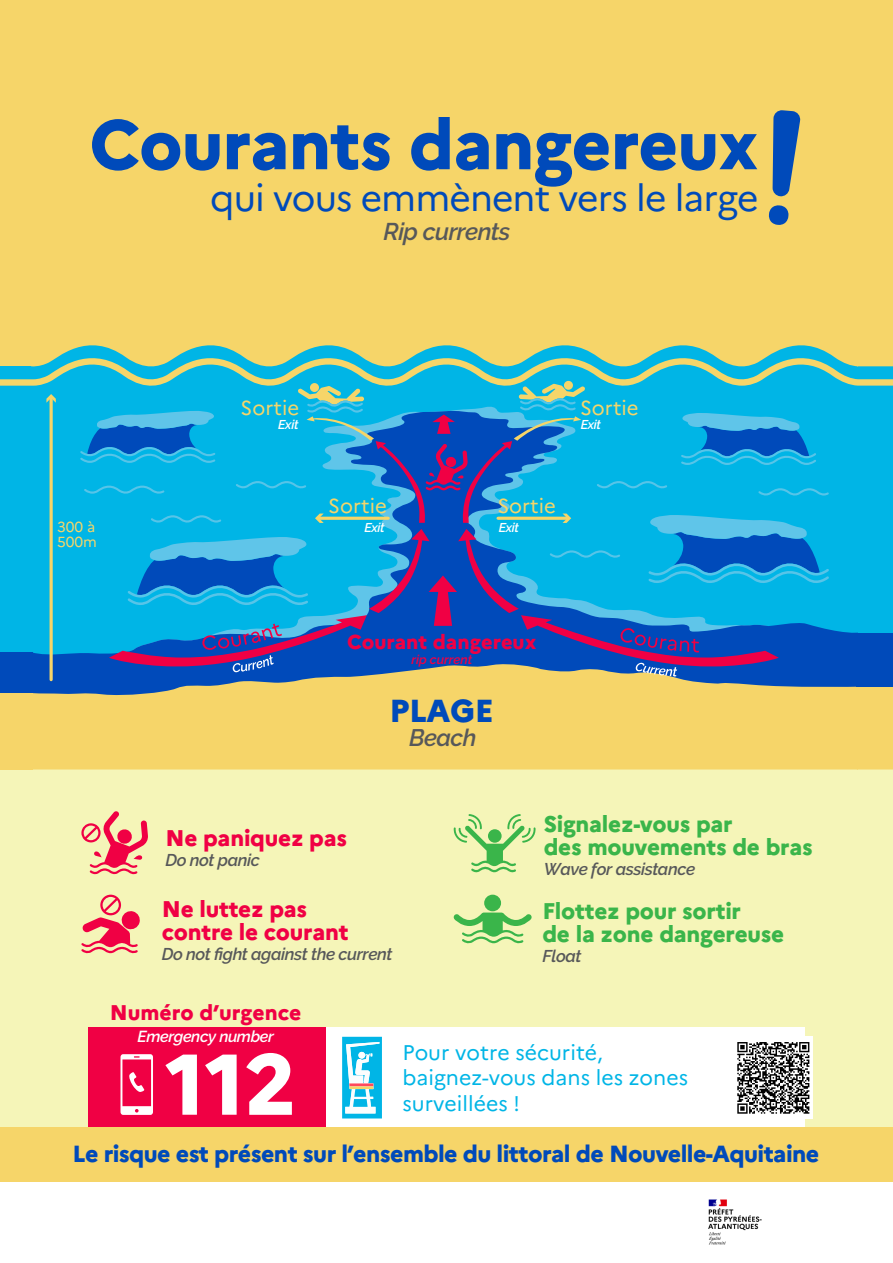
<style>
.page{position:relative;width:893px;height:1263px;background:#fff}
.page>*{position:absolute;margin:0;border:0;box-sizing:border-box;transform-origin:0 0}
.t1{font:800 85.95px "Marianne";color:#fff}
.t2{font:800 69.6px "Marianne";letter-spacing:-.015em;color:#004aba}
.t3{font:37.05px "Marianne";letter-spacing:-.025em;color:#004aba}
.t4{font:800 31.8px "Marianne";color:#004aba}
.t5{font:italic 600 24.15px "Raleway";letter-spacing:-.025em;color:#57585a}
.t6{font:italic 600 23.85px "Raleway";letter-spacing:-.025em;color:#57585a}
.t7{font:800 23.4px "Marianne";letter-spacing:-.025em;color:#004aba}
.t8{font:800 22.65px/22.6px "Marianne";letter-spacing:-.01em;color:#3ab54a}
.t9{font:800 22.65px/22.6px "Marianne";letter-spacing:-.01em;color:#f00044}
.t10{font:21.15px/25.5px "Marianne";color:#00b5e6}
.t11{font:800 21.15px "Marianne";color:#f00044}
.t12{font:20.25px "Marianne";color:#f6d569}
.t13{font:800 20.1px "Marianne";color:#f00044}
.t14{font:italic 600 16.95px "Raleway";letter-spacing:-.025em;color:#57585a}
.t15{font:italic 600 15.9px "Raleway";letter-spacing:-.025em;color:#fff}
.t16{font:14.55px/14.9px "Marianne";color:#f6d569}
.t17{font:italic 600 12.75px "Raleway";letter-spacing:-.025em;color:#fff}
.t18{font:italic 600 12.75px "Raleway";color:#f00044}
</style>
<div class="page">
<div style="left:0;top:686px;width:893px;height:495px;background:#f5f5b8"></div>
<div style="left:35px;top:182px;width:822px;height:163px;background:#f6d569"></div>
<div style="left:325px;top:1027px;width:479px;height:100px;background:#fff"></div>
<div style="left:88px;top:1027px;width:237px;height:100px;background:#f00044"></div>
<div style="left:0;top:0;width:893px;height:182px;background:#f6d569"></div>
<svg style="left:120px;top:1054px;width:33px;height:61px"></svg>
<div style="left:484px;top:895px;width:17px;height:16px;background:#3ab54a;border-radius:50%"></div>
<svg style="left:453px;top:912px;width:79px;height:32px"></svg>
<svg style="left:81px;top:895px;width:59px;height:59px"></svg>
<svg style="left:81px;top:811px;width:67px;height:63px"></svg>
<svg style="left:453px;top:814px;width:83px;height:59px"></svg>
<div style="left:32px;top:676px;width:825px;height:93px;background:#f6d569"></div>
<hr style="left:50px;top:397px;width:3px;height:283px;background:#f6d568">
<svg style="left:0;top:345px;width:893px;height:331px;background:#1e9acf"></svg>
<div style="left:0;top:1127px;width:893px;height:54px;background:#f6d569"></div>
<svg style="left:342px;top:1037px;width:40px;height:81px"></svg>
<hr style="left:349px;top:1083px;width:24px;height:3px;background:#ff495c">
<hr style="left:349px;top:1086px;width:24px;height:3px;background:#f6d569">
<svg style="left:769px;top:110px;width:32px;height:115px"></svg>
<div style="left:857px;top:686px;width:36px;height:83px;background:#f6d569"></div>
<div style="left:857px;top:178px;width:36px;height:188px;background:#f6d569"></div>
<div style="left:857px;top:633px;width:36px;height:53px;background:#004aba"></div>
<div style="left:0;top:693px;width:33px;height:76px;background:#f6d569"></div>
<div style="left:0;top:652px;width:32px;height:41px;background:#004aba"></div>
<div style="left:0;top:178px;width:35px;height:188px;background:#f6d569"></div>
<img style="left:737px;top:1037px;width:76px;height:82px">
<img style="left:708px;top:1199px;width:54px;height:46px">
<p class="t2" style="left:89px;top:102px;width:671px">Courants dangereux</p>
<p class="t3" style="left:210px;top:175px;width:550px">qui vous emmènent vers le large</p>
<p class="t5" style="left:384px;top:218px;width:128px">Rip currents</p>
<p class="t12" style="left:241px;top:395px;width:60px">Sortie</p>
<p class="t12" style="left:580px;top:395px;width:60px">Sortie</p>
<p class="t17" style="left:278px;top:417px;width:22px">Exit</p>
<p class="t17" style="left:581px;top:417px;width:22px">Exit</p>
<p class="t16" style="left:57px;top:520px;width:41px">300 à<br>500m</p>
<p class="t12" style="left:328px;top:493px;width:60px">Sortie</p>
<p class="t17" style="left:364px;top:520px;width:22px">Exit</p>
<p class="t12" style="left:497px;top:493px;width:60px">Sortie</p>
<p class="t17" style="left:499px;top:520px;width:22px">Exit</p>
<p class="t13" style="left:347px;top:630px;width:191px">Courant dangereux</p>
<p class="t18" style="left:411px;top:652px;width:62px">rip current</p>
<p class="t9" style="left:165px;top:826px;width:183px">Ne paniquez pas</p>
<p class="t14" style="left:165px;top:850px;width:96px">Do not panic</p>
<p class="t4" style="left:389px;top:691px;width:106px">PLAGE</p>
<p class="t6" style="left:409px;top:724px;width:69px">Beach</p>
<p class="t9" style="left:162px;top:897px;width:188px">Ne luttez pas contre le courant</p>
<p class="t14" style="left:162px;top:944px;width:232px">Do not fight against the current</p>
<p class="t8" style="left:544px;top:813px;width:270px">Signalez-vous par<br>des mouvements de bras</p>
<p class="t14" style="left:544px;top:859px;width:153px">Wave for assistance</p>
<p class="t8" style="left:542px;top:900px;width:243px">Flottez pour sortir<br>de la zone dangereuse</p>
<p class="t14" style="left:542px;top:947px;width:41px">Float</p>
<p class="t11" style="left:110px;top:999px;width:193px">Numéro d’urgence</p>
<p class="t1" style="left:165px;top:1032px;width:132px">112</p>
<p class="t15" style="left:138px;top:1028px;width:138px">Emergency number</p>
<p class="t10" style="left:403px;top:1039px;width:287px">Pour votre sécurité, baignez-vous dans les zones surveillées !</p>
<p class="t7" style="left:73px;top:1139px;width:748px">Le risque est présent sur l’ensemble du littoral de Nouvelle-Aquitaine</p>
</div>
